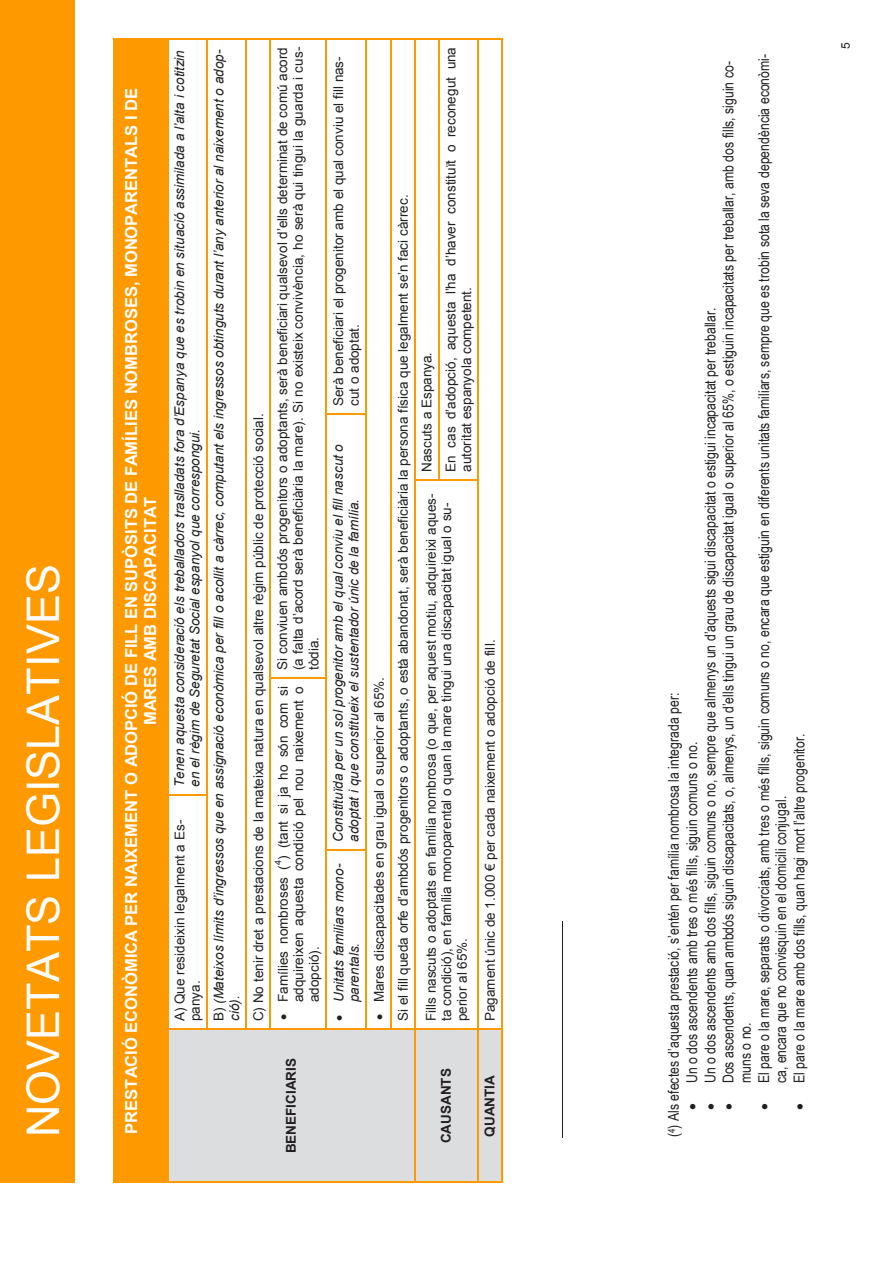
<style>
.page{position:relative;width:893px;height:1263px;background:#fff}
.page>*{position:absolute;margin:0;border:0;box-sizing:border-box;transform-origin:0 0}
.t1{font:45px "Arial";color:#fff}
.t2{font:700 16.5px/18.9px "Arial";letter-spacing:-.005em;color:#fff;text-align:center}
.t3{font:15px/17.1px "Arial Narrow";color:#231f20}
.t4{font:13.5px/15.5px "Arial";letter-spacing:.005em;color:#231f20}
.t5{font:italic 13.5px/15.5px "Arial";letter-spacing:.005em;color:#231f20}
.t6{font:700 13.5px "Arial";color:#231f20}
.t7{font:12px "Arial";color:#231f20}
.t8{font:9px "Arial";color:#231f20}
.s1{font-style:normal}
.s2{font-style:italic}
</style>
<div class="page">
<div style="left:0;top:0;width:75px;height:1182px;background:#f90"></div>
<hr style="left:115px;top:40px;width:3px;height:1142px;background:#f90">
<div style="left:118px;top:1174px;width:45px;height:8px;background:#f90"></div>
<div style="left:118px;top:40px;width:45px;height:7px;background:#f90"></div>
<hr style="left:163px;top:40px;width:4px;height:1142px;background:#f90">
<div style="left:118px;top:47px;width:23px;height:1127px;background:#f90"></div>
<div style="left:141px;top:47px;width:22px;height:1127px;background:#f90"></div>
<hr style="left:114px;top:40px;width:1px;height:1142px;background:#f90">
<hr style="left:115px;top:1182px;width:52px;height:1px;background:#f90">
<hr style="left:115px;top:39px;width:52px;height:1px;background:#f90">
<div style="left:168px;top:1030px;width:112px;height:152px;background:#dcdddf"></div>
<div style="left:280px;top:1174px;width:23px;height:8px;background:#dcdddf"></div>
<div style="left:280px;top:1030px;width:23px;height:7px;background:#dcdddf"></div>
<div style="left:303px;top:1030px;width:111px;height:152px;background:#dcdddf"></div>
<div style="left:280px;top:1037px;width:23px;height:137px;background:#dcdddf"></div>
<hr style="left:167px;top:1030px;width:1px;height:152px;background:#f90">
<hr style="left:167px;top:796px;width:1px;height:233px;background:#f90">
<hr style="left:167px;top:40px;width:1px;height:755px;background:#f90">
<hr style="left:168px;top:1182px;width:38px;height:1px;background:#f90">
<hr style="left:168px;top:1029px;width:38px;height:1px;background:#f90">
<hr style="left:168px;top:795px;width:38px;height:1px;background:#f90">
<hr style="left:168px;top:39px;width:38px;height:1px;background:#f90">
<hr style="left:206px;top:796px;width:1px;height:233px;background:#f90">
<hr style="left:206px;top:40px;width:1px;height:755px;background:#f90">
<hr style="left:207px;top:1182px;width:39px;height:1px;background:#f90">
<hr style="left:207px;top:1029px;width:39px;height:1px;background:#f90">
<hr style="left:207px;top:39px;width:39px;height:1px;background:#f90">
<hr style="left:246px;top:40px;width:1px;height:989px;background:#f90">
<svg style="left:246px;top:1182px;width:25px;height:1px"></svg>
<svg style="left:246px;top:1029px;width:25px;height:1px"></svg>
<hr style="left:270px;top:679px;width:1px;height:350px;background:#f90">
<hr style="left:270px;top:40px;width:1px;height:638px;background:#f90">
<svg style="left:246px;top:39px;width:25px;height:1px"></svg>
<hr style="left:271px;top:1182px;width:54px;height:1px;background:#f90">
<hr style="left:271px;top:1029px;width:54px;height:1px;background:#f90">
<hr style="left:271px;top:678px;width:54px;height:1px;background:#f90">
<hr style="left:271px;top:39px;width:54px;height:1px;background:#f90">
<hr style="left:325px;top:850px;width:2px;height:179px;background:#f90">
<hr style="left:325px;top:679px;width:2px;height:170px;background:#f90">
<hr style="left:325px;top:415px;width:2px;height:263px;background:#f90">
<hr style="left:325px;top:40px;width:2px;height:374px;background:#f90">
<hr style="left:327px;top:1182px;width:39px;height:1px;background:#f90">
<hr style="left:327px;top:1029px;width:39px;height:1px;background:#f90">
<hr style="left:327px;top:849px;width:39px;height:1px;background:#f90">
<hr style="left:327px;top:414px;width:39px;height:1px;background:#f90">
<hr style="left:327px;top:39px;width:39px;height:1px;background:#f90">
<hr style="left:366px;top:850px;width:1px;height:179px;background:#f90">
<hr style="left:366px;top:415px;width:1px;height:434px;background:#f90">
<hr style="left:366px;top:40px;width:1px;height:374px;background:#f90">
<hr style="left:390px;top:40px;width:2px;height:989px;background:#f90">
<div style="left:415px;top:1030px;width:20px;height:152px;background:#dcdddf"></div>
<div style="left:435px;top:1174px;width:23px;height:8px;background:#dcdddf"></div>
<div style="left:435px;top:1030px;width:23px;height:7px;background:#dcdddf"></div>
<div style="left:458px;top:1030px;width:20px;height:152px;background:#dcdddf"></div>
<div style="left:435px;top:1037px;width:23px;height:137px;background:#dcdddf"></div>
<hr style="left:414px;top:1030px;width:1px;height:152px;background:#f90">
<hr style="left:414px;top:481px;width:1px;height:548px;background:#f90">
<hr style="left:414px;top:40px;width:1px;height:440px;background:#f90">
<svg style="left:366px;top:1182px;width:73px;height:1px"></svg>
<svg style="left:366px;top:1029px;width:73px;height:1px"></svg>
<svg style="left:414px;top:480px;width:25px;height:1px"></svg>
<hr style="left:438px;top:40px;width:1px;height:440px;background:#f90">
<svg style="left:366px;top:39px;width:73px;height:1px"></svg>
<hr style="left:439px;top:1182px;width:39px;height:1px;background:#f90">
<hr style="left:439px;top:1029px;width:39px;height:1px;background:#f90">
<hr style="left:439px;top:480px;width:39px;height:1px;background:#f90">
<hr style="left:439px;top:39px;width:39px;height:1px;background:#f90">
<div style="left:479px;top:1174px;width:22px;height:8px;background:#dcdddf"></div>
<div style="left:479px;top:1030px;width:22px;height:7px;background:#dcdddf"></div>
<div style="left:479px;top:1037px;width:22px;height:137px;background:#dcdddf"></div>
<hr style="left:478px;top:1030px;width:1px;height:152px;background:#f90">
<hr style="left:478px;top:481px;width:1px;height:548px;background:#f90">
<hr style="left:478px;top:40px;width:1px;height:440px;background:#f90">
<svg style="left:478px;top:1182px;width:24px;height:1px"></svg>
<hr style="left:501px;top:1030px;width:1px;height:152px;background:#f90">
<svg style="left:478px;top:1029px;width:24px;height:1px"></svg>
<hr style="left:501px;top:40px;width:1px;height:989px;background:#f90">
<svg style="left:478px;top:39px;width:24px;height:1px"></svg>
<hr style="left:562px;top:921px;width:1px;height:216px;background:#231f20">
<p class="t1" style="left:14px;top:1137px;width:574px;rotate:-90deg">NOVETATS LEGISLATIVES</p>
<p class="t2" style="left:122px;top:1133px;width:1047px;rotate:-90deg">PRESTACIÓ ECONÒMICA PER NAIXEMENT O ADOPCIÓ DE FILL EN SUPÒSITS DE FAMÍLIES NOMBROSES, MONOPARENTALS I DE<br>MARES AMB DISCAPACITAT</p>
<p class="t5" style="left:172px;top:787px;width:738px;rotate:-90deg">Tenen aquesta consideració els treballadors traslladats fora d’Espanya que es trobin en situació assimilada a l’alta i cotitzin en el règim de Seguretat Social espanyol que correspongui.</p>
<p class="t5" style="left:211px;top:1021px;width:973px;rotate:-90deg"><span class="s1">B)</span> (Mateixos límits d’ingressos que en assignació econòmica per fill o acollit a càrrec, computant els ingressos obtinguts durant l’any anterior al naixement o adop&shy;ció).</p>
<p class="t4" style="left:172px;top:1021px;width:203px;rotate:-90deg">A) Que resideixin legalment a Es&shy;panya.</p>
<p class="t4" style="left:251px;top:1021px;width:610px;rotate:-90deg">C) No tenir dret a prestacions de la mateixa natura en qualsevol altre règim públic de protecció social.</p>
<p class="t4" style="left:275px;top:670px;width:625px;text-align:justify;rotate:-90deg">Si conviuen ambdós progenitors o adoptants, serà beneficiari qualsevol d’ells determinat de comú acord (a falta d’acord serà beneficiària la mare). Si no existeix convivència, ho serà qui tingui la guarda i cus&shy;tòdia.</p>
<p class="t4" style="left:291px;top:1002px;width:318px;rotate:-90deg">adquireixen aquesta condició pel nou naixement o adopció).</p>
<p class="t4" style="left:275px;top:1020px;width:336px;rotate:-90deg">• Famílies nombroses ( ) (tant si ja ho són com si</p>
<p class="t8" style="left:272px;top:865px;width:7px;rotate:-90deg">4</p>
<p class="t4" style="left:331px;top:406px;width:351px;rotate:-90deg">Serà beneficiari el progenitor amb el qual conviu el fill nas&shy;cut o adoptat.</p>
<p class="t5" style="left:331px;top:842px;width:399px;rotate:-90deg">Constituïda per un sol progenitor amb el qual conviu el fill nascut o adoptat i que constitueix el sustentador únic de la família.</p>
<p class="t5" style="left:331px;top:1002px;width:140px;text-indent:-19px;rotate:-90deg">• Unitats familiars mono&shy;parentals.</p>
<p class="t4" style="left:367px;top:1021px;width:828px;line-height:23.7px;rotate:-90deg">• Mares discapacitades en grau igual o superior al 65%.<br>Si el fill queda orfe d’ambdós progenitors o adoptants, o està abandonat, serà beneficiària la persona física que legalment se’n faci càrrec.</p>
<p class="t4" style="left:415px;top:472px;width:426px;line-height:24px;rotate:-90deg">Nascuts a Espanya<span class="s2">.<br></span>En cas d’adopció, aquesta l’ha d’haver constituït o reconegut una</p>
<p class="t4" style="left:459px;top:472px;width:186px;rotate:-90deg">autoritat espanyola competent.</p>
<p class="t4" style="left:423px;top:1021px;width:529px;rotate:-90deg">Fills nascuts o adoptats en família nombrosa (o que, per aquest motiu, adquireixi aques&shy;ta condició), en família monoparental o quan la mare tingui una discapacitat igual o su&shy;perior al 65%.</p>
<p class="t4" style="left:482px;top:1021px;width:383px;rotate:-90deg">Pagament únic de 1.000 € per cada naixement o adopció de fill.</p>
<p class="t6" style="left:282px;top:1153px;width:97px;rotate:-90deg">BENEFICIARIS</p>
<p class="t6" style="left:437px;top:1143px;width:76px;rotate:-90deg">CAUSANTS</p>
<p class="t6" style="left:481px;top:1137px;width:63px;rotate:-90deg">QUANTIA</p>
<p class="t3" style="left:719px;top:1083px;width:1023px;text-indent:-27px;rotate:-90deg">• Dos ascendents, quan ambdós siguin discapacitats, o, almenys, un d’ells tingui un grau de discapacitat igual o superior al 65%, o estiguin incapacitats per treballar, amb dos fills, siguin co&shy;muns o no.</p>
<p class="t3" style="left:755px;top:1083px;width:1031px;text-indent:-27px;rotate:-90deg">• El pare o la mare, separats o divorciats, amb tres o més fills, siguin comuns o no, encara que estiguin en diferents unitats familiars, sempre que es trobin sota la seva dependència econòmi&shy;ca, encara que no convisquin en el domicili conjugal.</p>
<p class="t3" style="left:701px;top:1110px;width:804px;rotate:-90deg">• Un o dos ascendents amb dos fills, siguin comuns o no, sempre que almenys un d’aquests sigui discapacitat o estigui incapacitat per treballar.</p>
<p class="t3" style="left:664px;top:1137px;width:446px;rotate:-90deg">(<sup>4</sup>) Als efectes d’aquesta prestació, s’entén per família nombrosa la integrada per:</p>
<p class="t3" style="left:790px;top:1110px;width:378px;rotate:-90deg">• El pare o la mare amb dos fills, quan hagi mort l’altre progenitor.</p>
<p class="t3" style="left:683px;top:1110px;width:370px;rotate:-90deg">• Un o dos ascendents amb tres o més fills, siguin comuns o no.</p>
<p class="t7" style="left:838px;top:49px;width:8px;rotate:-90deg">5</p>
</div>
